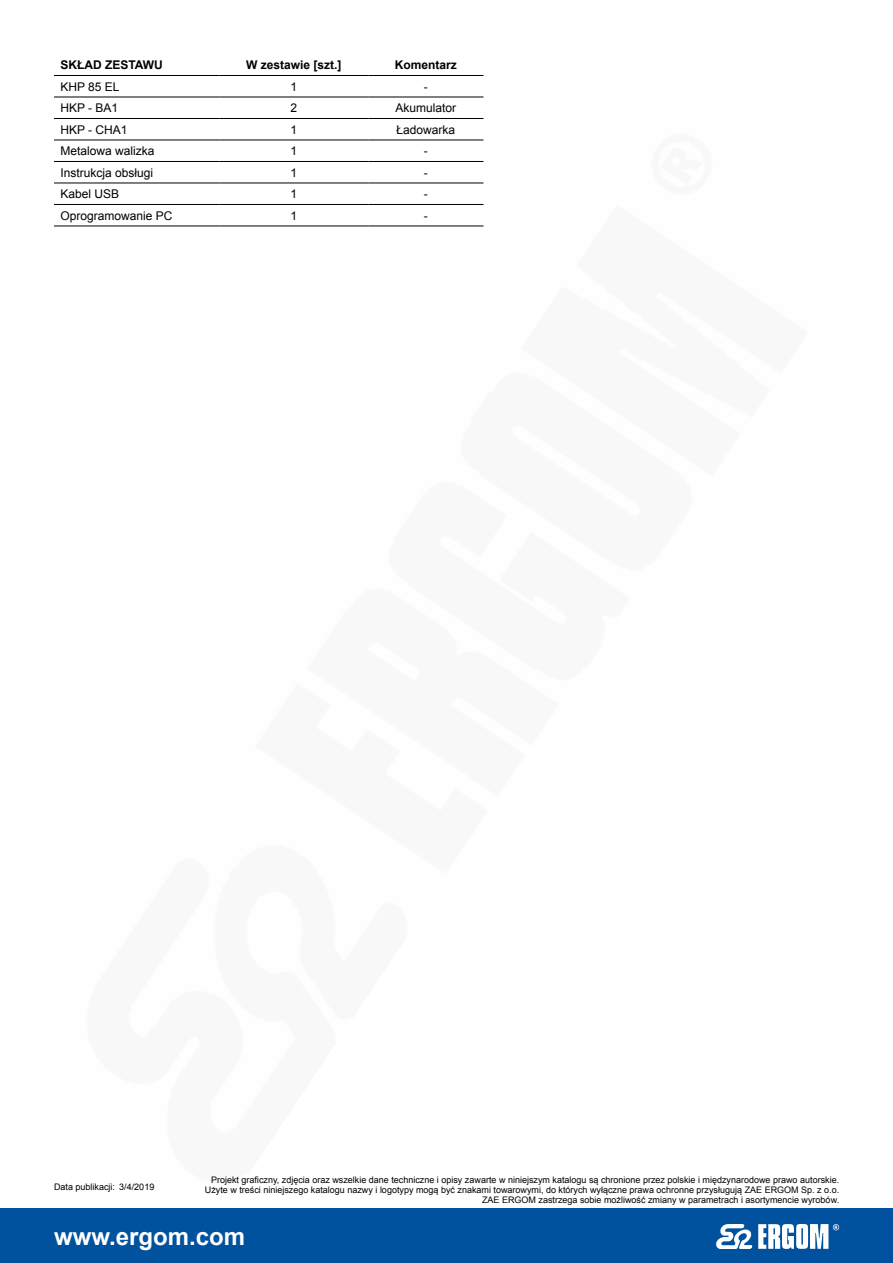
<style>
.page{position:relative;width:893px;height:1263px;background:#fff}
.page>*{position:absolute;margin:0;border:0;box-sizing:border-box;transform-origin:0 0}
.t1{font:700 24px "Arial";color:#fff}
.opis-body{font:12px "Arial";color:#000}
.opis-body-srodek{font:12px "Arial";color:#000}
.opis-body-srodek-bol{font:700 12px "Arial";color:#000}
.opis-body-bold{font:700 12px "Arial";color:#000}
.t2{font:9px/9.8px "Arial";color:#000;text-align:right}
</style>
<div class="page">
<div style="left:0;top:1209px;width:893px;height:54px;background:#00519e"></div>
<svg style="left:716px;top:1224px;width:123px;height:25px"></svg>
<hr style="left:54px;top:75px;width:166px;height:1px;background:#000">
<hr style="left:220px;top:75px;width:148px;height:1px;background:#000">
<hr style="left:368px;top:75px;width:115px;height:1px;background:#000">
<p class="opis-body-bold" style="left:60px;top:57px;width:104px">SKŁAD ZESTAWU</p>
<p class="opis-body-srodek-bol" style="left:246px;top:57px;width:97px">W zestawie [szt.]</p>
<p class="opis-body-srodek-bol" style="left:395px;top:57px;width:64px">Komentarz</p>
<p class="opis-body" style="left:60px;top:79px;width:61px">KHP 85 EL</p>
<p class="opis-body-srodek" style="left:291px;top:79px;width:8px">1</p>
<p class="opis-body-srodek" style="left:424px;top:79px;width:5px">-</p>
<p class="opis-body" style="left:60px;top:100px;width:59px">HKP - BA1</p>
<p class="opis-body-srodek" style="left:291px;top:100px;width:8px">2</p>
<p class="opis-body-srodek" style="left:396px;top:100px;width:62px">Akumulator</p>
<p class="opis-body" style="left:60px;top:122px;width:69px">HKP - CHA1</p>
<p class="opis-body-srodek" style="left:291px;top:122px;width:8px">1</p>
<p class="opis-body-srodek" style="left:397px;top:122px;width:60px">Ładowarka</p>
<p class="opis-body" style="left:60px;top:143px;width:96px">Metalowa walizka</p>
<p class="opis-body-srodek" style="left:291px;top:143px;width:8px">1</p>
<p class="opis-body-srodek" style="left:424px;top:143px;width:5px">-</p>
<p class="opis-body" style="left:60px;top:165px;width:94px">Instrukcja obsługi</p>
<p class="opis-body-srodek" style="left:291px;top:165px;width:8px">1</p>
<p class="opis-body-srodek" style="left:424px;top:165px;width:5px">-</p>
<p class="opis-body" style="left:60px;top:186px;width:60px">Kabel USB</p>
<p class="opis-body-srodek" style="left:291px;top:186px;width:8px">1</p>
<p class="opis-body-srodek" style="left:424px;top:186px;width:5px">-</p>
<p class="opis-body" style="left:60px;top:207px;width:114px">Oprogramowanie PC</p>
<p class="opis-body-srodek" style="left:291px;top:207px;width:8px">1</p>
<p class="opis-body-srodek" style="left:424px;top:207px;width:5px">-</p>
<p class="t2" style="left:54px;top:1182px;width:102px">Data publikacji: 3/4/2019</p>
<p class="t2" style="left:205px;top:1175px;width:636px">Projekt graficzny, zdjęcia oraz wszelkie dane techniczne i opisy zawarte w niniejszym katalogu są chronione przez polskie i międzynarodowe prawo autorskie.<br>Użyte w treści niniejszego katalogu nazwy i logotypy mogą być znakami towarowymi, do których wyłączne prawa ochronne przysługują ZAE ERGOM Sp. z o.o.<br>ZAE ERGOM zastrzega sobie możliwość zmiany w parametrach i asortymencie wyrobów.</p>
<h1 class="t1" style="left:54px;top:1220px;width:193px">www.ergom.com</h1>
</div>
